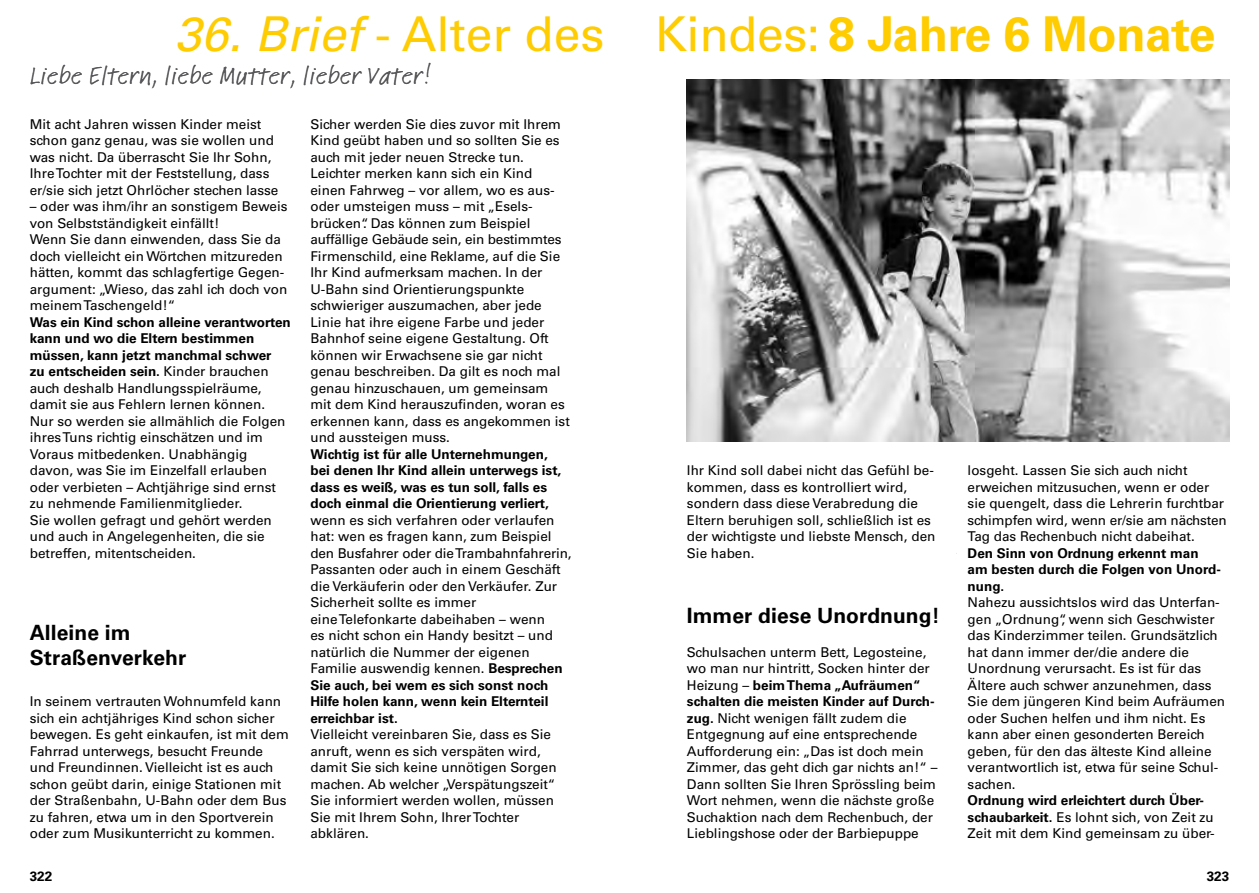
<style>
.page{position:relative;width:1259px;height:893px;background:#fff}
.page>*{position:absolute;margin:0;border:0;box-sizing:border-box;transform-origin:0 0}
.t1{font:48px "Univers";color:#fecc00}
.t2{font:27px "Linotype Feltpen";color:#58585a}
.t3{font:700 21px/25.5px "Univers";letter-spacing:.005em;color:#000}
.t4{font:13.5px/16.5px "Univers";color:#000}
.t5{font:700 13.5px "Univers";color:#000}
.s1{font-style:italic}
.s2{font-weight:700}
</style>
<div class="page">
<img style="left:687px;top:79px;width:542px;height:362px">
<h1 class="t1" style="left:175px;top:5px;width:1042px"><span class="s1">36. Brief</span> - Alter des Kindes: <span class="s2">8 Jahre 6 Monate</span></h1>
<h2 class="t2" style="left:30px;top:58px;width:402px">Liebe Eltern, liebe Mutter, lieber Vater!</h2>
<p class="t4" style="left:30px;top:116px;width:250px">Mit acht Jahren wissen Kinder meist schon ganz genau, was sie wollen und was nicht. Da überrascht Sie Ihr Sohn, Ihre Tochter mit der Feststellung, dass er/sie sich jetzt Ohrlöcher stechen lasse</p>
<p class="t4" style="left:30px;top:198px;width:262px">– oder was ihm/ihr an sonstigem Beweis von Selbstständigkeit einfällt!<br>Wenn Sie dann einwenden, dass Sie da doch vielleicht ein Wörtchen mitzureden hätten, kommt das schlagfertige Gegen&shy;argument: „Wieso, das zahl ich doch von meinem Taschengeld!“<br><span class="s2">Was ein Kind schon alleine verantworten kann und wo die Eltern bestimmen müssen, kann jetzt manchmal schwer<br>zu entscheiden sein.</span> Kinder brauchen auch deshalb Handlungsspielräume, damit sie aus Fehlern lernen können.<br>Nur so werden sie allmählich die Folgen ihres Tuns richtig einschätzen und im Voraus mitbedenken. Unabhängig davon, was Sie im Einzelfall erlauben oder verbieten – Achtjährige sind ernst zu nehmende Familienmitglieder.<br>Sie wollen gefragt und gehört werden und auch in Angelegenheiten, die sie betreffen, mitentscheiden.</p>
<h3 class="t3" style="left:30px;top:620px;width:158px">Alleine im<br>Straßenverkehr</h3>
<p class="t4" style="left:30px;top:693px;width:261px">In seinem vertrauten Wohnumfeld kann sich ein achtjähriges Kind schon sicher bewegen. Es geht einkaufen, ist mit dem Fahrrad unterwegs, besucht Freunde und Freundinnen. Vielleicht ist es auch schon geübt darin, einige Stationen mit der Straßenbahn, U-Bahn oder dem Bus zu fahren, etwa um in den Sportverein oder zum Musikunterricht zu kommen.</p>
<p class="t4" style="left:310px;top:116px;width:263px">Sicher werden Sie dies zuvor mit Ihrem Kind geübt haben und so sollten Sie es auch mit jeder neuen Strecke tun.<br>Leichter merken kann sich ein Kind<br>einen Fahrweg – vor allem, wo es aus&shy;oder umsteigen muss – mit „Esels&shy;brücken“. Das können zum Beispiel auffällige Gebäude sein, ein bestimmtes Firmenschild, eine Reklame, auf die Sie Ihr Kind aufmerksam machen. In der U-Bahn sind Orientierungspunkte schwieriger auszumachen, aber jede Linie hat ihre eigene Farbe und jeder Bahnhof seine eigene Gestaltung. Oft können wir Erwachsene sie gar nicht genau beschreiben. Da gilt es noch mal genau hinzuschauen, um gemeinsam mit dem Kind herauszufinden, woran es erkennen kann, dass es angekommen ist und aussteigen muss.<br><span class="s2">Wichtig ist für alle Unternehmungen,<br>bei denen Ihr Kind allein unterwegs ist, dass es weiß, was es tun soll, falls es doch einmal die Orientierung verliert, </span>wenn es sich verfahren oder verlaufen hat: wen es fragen kann, zum Beispiel den Busfahrer oder die Trambahnfahrerin, Passanten oder auch in einem Geschäft die Verkäuferin oder den Verkäufer. Zur Sicherheit sollte es immer<br>eine Telefonkarte dabeihaben – wenn<br>es nicht schon ein Handy besitzt – und natürlich die Nummer der eigenen Familie auswendig kennen. <span class="s2">Besprechen Sie auch, bei wem es sich sonst noch Hilfe holen kann, wenn kein Elternteil erreichbar ist.<br></span>Vielleicht vereinbaren Sie, dass es Sie anruft, wenn es sich verspäten wird, damit Sie sich keine unnötigen Sorgen machen. Ab welcher „Verspätungszeit“ Sie informiert werden wollen, müssen Sie mit Ihrem Sohn, Ihrer Tochter abklären.</p>
<p class="t4" style="left:687px;top:462px;width:250px">Ihr Kind soll dabei nicht das Gefühl be&shy;kommen, dass es kontrolliert wird, sondern dass diese Verabredung die Eltern beruhigen soll, schließlich ist es der wichtigste und liebste Mensch, den Sie haben.</p>
<h3 class="t3" style="left:687px;top:603px;width:255px">Immer diese Unordnung!</h3>
<p class="t4" style="left:687px;top:644px;width:252px">Schulsachen unterm Bett, Legosteine, wo man nur hintritt, Socken hinter der Heizung – <span class="s2">beim Thema „Aufräumen“ schalten die meisten Kinder auf Durch&shy;zug.</span> Nicht wenigen fällt zudem die Entgegnung auf eine entsprechende Aufforderung ein: „Das ist doch mein Zimmer, das geht dich gar nichts an!“ – Dann sollten Sie Ihren Sprössling beim Wort nehmen, wenn die nächste große Suchaktion nach dem Rechenbuch, der Lieblingshose oder der Barbiepuppe</p>
<p class="t4" style="left:967px;top:462px;width:261px">losgeht. Lassen Sie sich auch nicht erweichen mitzusuchen, wenn er oder sie quengelt, dass die Lehrerin furchtbar schimpfen wird, wenn er/sie am nächsten Tag das Rechenbuch nicht dabeihat.<br><span class="s2">Den Sinn von Ordnung erkennt man<br>am besten durch die Folgen von Unord&shy;nung.<br></span>Nahezu aussichtslos wird das Unterfan&shy;gen „Ordnung“, wenn sich Geschwister das Kinderzimmer teilen. Grundsätzlich hat dann immer der/die andere die Unordnung verursacht. Es ist für das Ältere auch schwer anzunehmen, dass Sie dem jüngeren Kind beim Aufräumen oder Suchen helfen und ihm nicht. Es kann aber einen gesonderten Bereich geben, für den das älteste Kind alleine verantwortlich ist, etwa für seine Schul&shy;sachen.<br><span class="s2">Ordnung wird erleichtert durch Über&shy;schaubarkeit.</span> Es lohnt sich, von Zeit zu Zeit mit dem Kind gemeinsam zu über-</p>
<p class="t5" style="left:30px;top:869px;width:24px">322</p>
<p class="t5" style="left:1206px;top:869px;width:24px">323</p>
</div>
